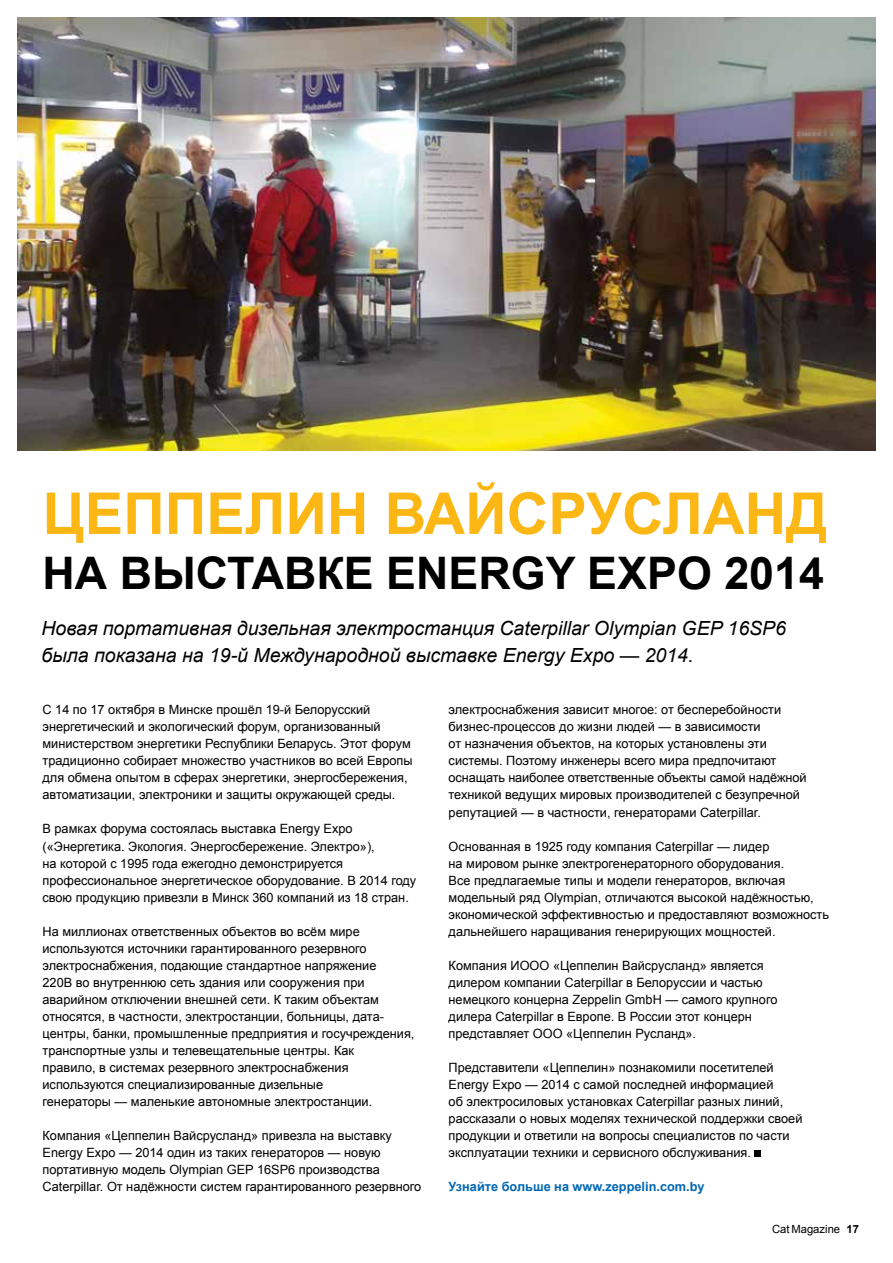
<style>
.page{position:relative;width:893px;height:1263px;background:#fff}
.page>*{position:absolute;margin:0;border:0;box-sizing:border-box;transform-origin:0 0}
.t1{font:700 57.75px "Arial";color:#fdb714}
.t2{font:700 44.85px "Arial";color:#000}
.t3{font:italic 19.5px/27px "Arial";color:#000}
.t4{font:12.75px/17px "Arial";color:#000}
.t5{font:700 12.75px "Arial";color:#0066b3}
.t6{font:11.25px "Arial";color:#000}
.s1{font-weight:700}
</style>
<div class="page">
<div style="left:754px;top:1150px;width:7px;height:7px;background:#000"></div>
<img style="left:17px;top:17px;width:859px;height:434px">
<h1 class="t1" style="left:43px;top:475px;width:83px">Цеппелин</h1>
<h1 class="t1" style="left:385px;top:475px;width:81px">Вайсрусланд</h1>
<h2 class="t2" style="left:43px;top:544px;width:110px">на выставке</h2>
<h2 class="t2" style="left:386px;top:544px;width:439px">ENERGY EXPO 2014</h2>
<h3 class="t3" style="left:42px;top:615px;width:746px">Новая портативная дизельная электростанция Caterpillar Olympian GEP 16SP6 была показана на 19-й Международной выставке Energy Expo — 2014.</h3>
<p class="t4" style="left:43px;top:702px;width:372px">С 14 по 17 октября в Минске прошёл 19-й Белорусский энергетический и экологический форум, организованный министерством энергетики Республики Беларусь. Этот форум традиционно собирает множество участников во всей Европы для обмена опытом в сферах энергетики, энергосбережения, автоматизации, электроники и защиты окружающей среды.</p>
<p class="t4" style="left:43px;top:821px;width:375px">В рамках форума состоялась выставка Energy Expo («Энергетика. Экология. Энергосбережение. Электро»),<br>на которой с 1995 года ежегодно демонстрируется профессиональное энергетическое оборудование. В 2014 году свою продукцию привезли в Минск 360 компаний из 18 стран.</p>
<p class="t4" style="left:43px;top:923px;width:373px">На миллионах ответственных объектов во всём мире используются источники гарантированного резервного электроснабжения, подающие стандартное напряжение<br>220В во внутреннюю сеть здания или сооружения при аварийном отключении внешней сети. К таким объектам относятся, в частности, электростанции, больницы, дата&shy;центры, банки, промышленные предприятия и госучреждения, транспортные узлы и телевещательные центры. Как<br>правило, в системах резервного электроснабжения используются специализированные дизельные<br>генераторы — маленькие автономные электростанции.</p>
<p class="t4" style="left:43px;top:1127px;width:380px">Компания «Цеппелин Вайсрусланд» привезла на выставку Energy Expo — 2014 один из таких генераторов — новую портативную модель Olympian GEP 16SP6 производства Caterpillar. От надёжности систем гарантированного резервного</p>
<p class="t4" style="left:449px;top:702px;width:359px">электроснабжения зависит многое: от бесперебойности бизнес-процессов до жизни людей — в зависимости<br>от назначения объектов, на которых установлены эти системы. Поэтому инженеры всего мира предпочитают оснащать наиболее ответственные объекты самой надёжной техникой ведущих мировых производителей с безупречной репутацией — в частности, генераторами Caterpillar.</p>
<p class="t4" style="left:449px;top:838px;width:382px">Основанная в 1925 году компания Caterpillar — лидер<br>на мировом рынке электрогенераторного оборудования.<br>Все предлагаемые типы и модели генераторов, включая модельный ряд Olympian, отличаются высокой надёжностью, экономической эффективностью и предоставляют возможность дальнейшего наращивания генерирующих мощностей.</p>
<p class="t4" style="left:449px;top:957px;width:330px">Компания ИООО «Цеппелин Вайсрусланд» является дилером компании Caterpillar в Белоруссии и частью немецкого концерна Zeppelin GmbH — самого крупного дилера Caterpillar в Европе. В России этот концерн представляет ООО «Цеппелин Русланд».</p>
<p class="t4" style="left:449px;top:1059px;width:355px">Представители «Цеппелин» познакомили посетителей Energy Expo — 2014 с самой последней информацией<br>об электросиловых установках Caterpillar разных линий, рассказали о новых моделях технической поддержки своей продукции и ответили на вопросы специалистов по части эксплуатации техники и сервисного обслуживания.</p>
<p class="t5" style="left:449px;top:1178px;width:258px">Узнайте больше на www.zeppelin.com.by</p>
<p class="t6" style="left:772px;top:1222px;width:88px">Cat Magazine <span class="s1">17</span></p>
</div>
